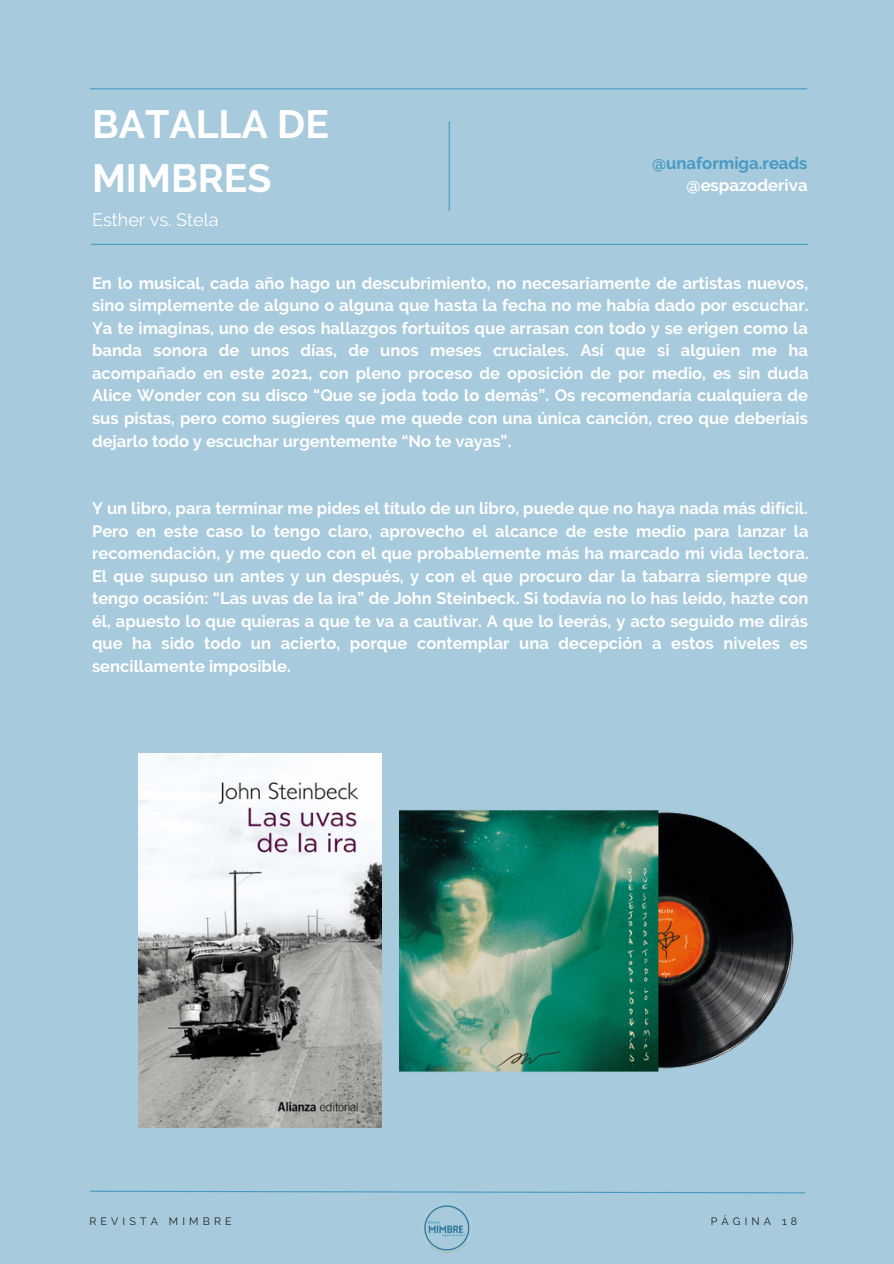
<style>
.page{position:relative;width:894px;height:1264px;background:#fff}
.page>*{position:absolute;margin:0;border:0;box-sizing:border-box;transform-origin:0 0}
.t1{font:700 39.15px/54px "Raleway";color:#fff}
.t2{font:18px "Raleway";color:#fff}
.t3{font:700 16.65px "Raleway";color:#489ac2}
.t4{font:700 16.65px "Raleway";color:#fff}
.t5{font:700 16.5px/22.5px "Raleway";color:#fff;text-align:justify}
.t6{font:10.65px "Raleway";letter-spacing:.39em;color:#222}
</style>
<div class="page">
<div style="left:0;top:0;width:893px;height:1263px;background:#a7cadc"></div>
<svg style="left:89px;top:1190px;width:716px;height:3px"></svg>
<hr style="left:90px;top:88px;width:716px;height:1px;background:#489ac2">
<hr style="left:91px;top:244px;width:716px;height:1px;background:#489ac2">
<hr style="left:448px;top:122px;width:1px;height:89px;background:#489ac2">
<img style="left:422px;top:1203px;width:49px;height:49px;border-radius:50%">
<img style="left:138px;top:754px;width:243px;height:373px">
<img style="left:399px;top:810px;width:395px;height:262px">
<h1 class="t1" style="left:92px;top:97px;width:238px">BATALLA DE<br>MIMBRES</h1>
<p class="t2" style="left:92px;top:208px;width:128px">Esther vs. Stela</p>
<p class="t3" style="left:652px;top:153px;width:157px">@unaformiga.reads</p>
<p class="t4" style="left:686px;top:175px;width:122px">@espazoderiva</p>
<p class="t5" style="left:92px;top:272px;width:717px">En lo musical, cada año hago un descubrimiento, no necesariamente de artistas nuevos, sino simplemente de alguno o alguna que hasta la fecha no me había dado por escuchar.<br>Ya te imaginas, uno de esos hallazgos fortuitos que arrasan con todo y se erigen como la banda sonora de unos días, de unos meses cruciales. Así que si alguien me ha acompañado en este 2021, con pleno proceso de oposición de por medio, es sin duda Alice Wonder con su disco “Que se joda todo lo demás”. Os recomendaría cualquiera de sus pistas, pero como sugieres que me quede con una única canción, creo que deberíais dejarlo todo y escuchar urgentemente “No te vayas”.</p>
<p class="t5" style="left:92px;top:497px;width:718px">Y un libro, para terminar me pides el título de un libro, puede que no haya nada más difícil.<br>Pero en este caso lo tengo claro, aprovecho el alcance de este medio para lanzar la recomendación, y me quedo con el que probablemente más ha marcado mi vida lectora.<br>El que supuso un antes y un después, y con el que procuro dar la tabarra siempre que tengo ocasión: “Las uvas de la ira” de John Steinbeck. Si todavía no lo has leído, hazte con él, apuesto lo que quieras a que te va a cautivar. A que lo leerás, y acto seguido me dirás que ha sido todo un acierto, porque contemplar una decepción a estos niveles es sencillamente imposible.</p>
<p class="t6" style="left:89px;top:1214px;width:144px">REVISTA MIMBRE</p>
<p class="t6" style="left:710px;top:1214px;width:88px">PÁGINA 18</p>
</div>
